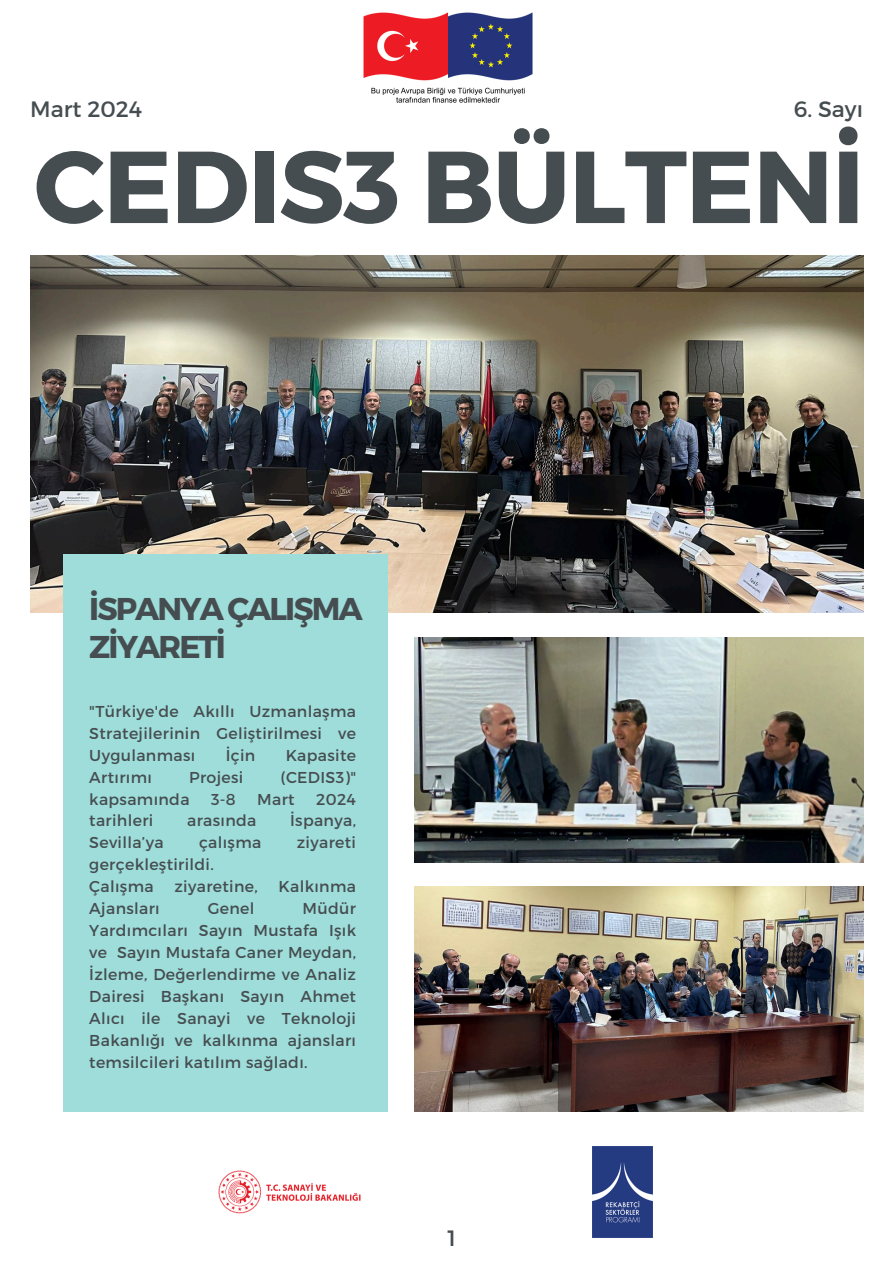
<style>
.page{position:relative;width:893px;height:1263px;background:#fff}
.page>*{position:absolute;margin:0;border:0;box-sizing:border-box;transform-origin:0 0}
.t1{font:700 102px "Montserrat";letter-spacing:-.015em;color:#464d50}
.t2{font:700 31.5px/37.7px "Montserrat";letter-spacing:-.06em;color:#464d50}
.t3{font:22.2px "Montserrat";color:#464d50}
.t4{font:15.75px/21.9px "Montserrat";letter-spacing:.02em;color:#464d50;text-align:justify}
</style>
<div class="page">
<img style="left:30px;top:255px;width:833px;height:358px">
<div style="left:63px;top:554px;width:324px;height:557px;background:#9eddda"></div>
<img style="left:363px;top:12px;width:170px;height:91px">
<img style="left:218px;top:1170px;width:143px;height:44px">
<img style="left:592px;top:1146px;width:61px;height:91px">
<img style="left:414px;top:637px;width:449px;height:225px">
<img style="left:414px;top:886px;width:449px;height:225px">
<p class="t3" style="left:30px;top:94px;width:113px">Mart 2024</p>
<p class="t3" style="left:794px;top:94px;width:71px">6. Sayı</p>
<p class="t1" style="left:34px;top:120px;width:832px">CEDIS3 BÜLTENİ</p>
<h2 class="t2" style="left:89px;top:589px;width:275px">İSPANYA ÇALIŞMA<br>ZİYARETİ</h2>
<p class="t4" style="left:89px;top:699px;width:268px">"Türkiye'de Akıllı Uzmanlaşma Stratejilerinin Geliştirilmesi ve Uygulanması</p>
<p class="t4" style="left:226px;top:743px;width:31px">İçin</p>
<p class="t4" style="left:286px;top:743px;width:72px">Kapasite</p>
<p class="t4" style="left:89px;top:765px;width:64px">Artırımı</p>
<p class="t4" style="left:189px;top:765px;width:56px">Projesi</p>
<p class="t4" style="left:281px;top:765px;width:77px">(CEDIS3)"</p>
<p class="t4" style="left:89px;top:787px;width:102px">kapsamında</p>
<p class="t4" style="left:211px;top:787px;width:26px">3-8</p>
<p class="t4" style="left:257px;top:787px;width:39px">Mart</p>
<p class="t4" style="left:316px;top:787px;width:41px">2024</p>
<p class="t4" style="left:89px;top:809px;width:66px">tarihleri</p>
<p class="t4" style="left:187px;top:809px;width:71px">arasında</p>
<p class="t4" style="left:290px;top:809px;width:67px">İspanya,</p>
<p class="t4" style="left:89px;top:831px;width:76px">Sevilla’ya</p>
<p class="t4" style="left:199px;top:831px;width:64px">çalışma</p>
<p class="t4" style="left:297px;top:831px;width:61px">ziyareti</p>
<p class="t4" style="left:89px;top:853px;width:126px">gerçekleştirildi.</p>
<p class="t4" style="left:89px;top:875px;width:66px">Çalışma</p>
<p class="t4" style="left:174px;top:875px;width:85px">ziyaretine,</p>
<p class="t4" style="left:278px;top:875px;width:79px">Kalkınma</p>
<p class="t4" style="left:89px;top:897px;width:72px">Ajansları</p>
<p class="t4" style="left:208px;top:897px;width:48px">Genel</p>
<p class="t4" style="left:89px;top:897px;width:268px;text-indent:213px">Müdür Yardımcıları Sayın Mustafa Işık ve Sayın Mustafa Caner Meydan, İzleme, Değerlendirme ve Analiz Dairesi Başkanı Sayın Ahmet Alıcı ile Sanayi ve Teknoloji Bakanlığı ve kalkınma ajansları temsilcileri katılım sağladı.</p>
<p class="t3" style="left:447px;top:1224px;width:10px">1</p>
</div>
